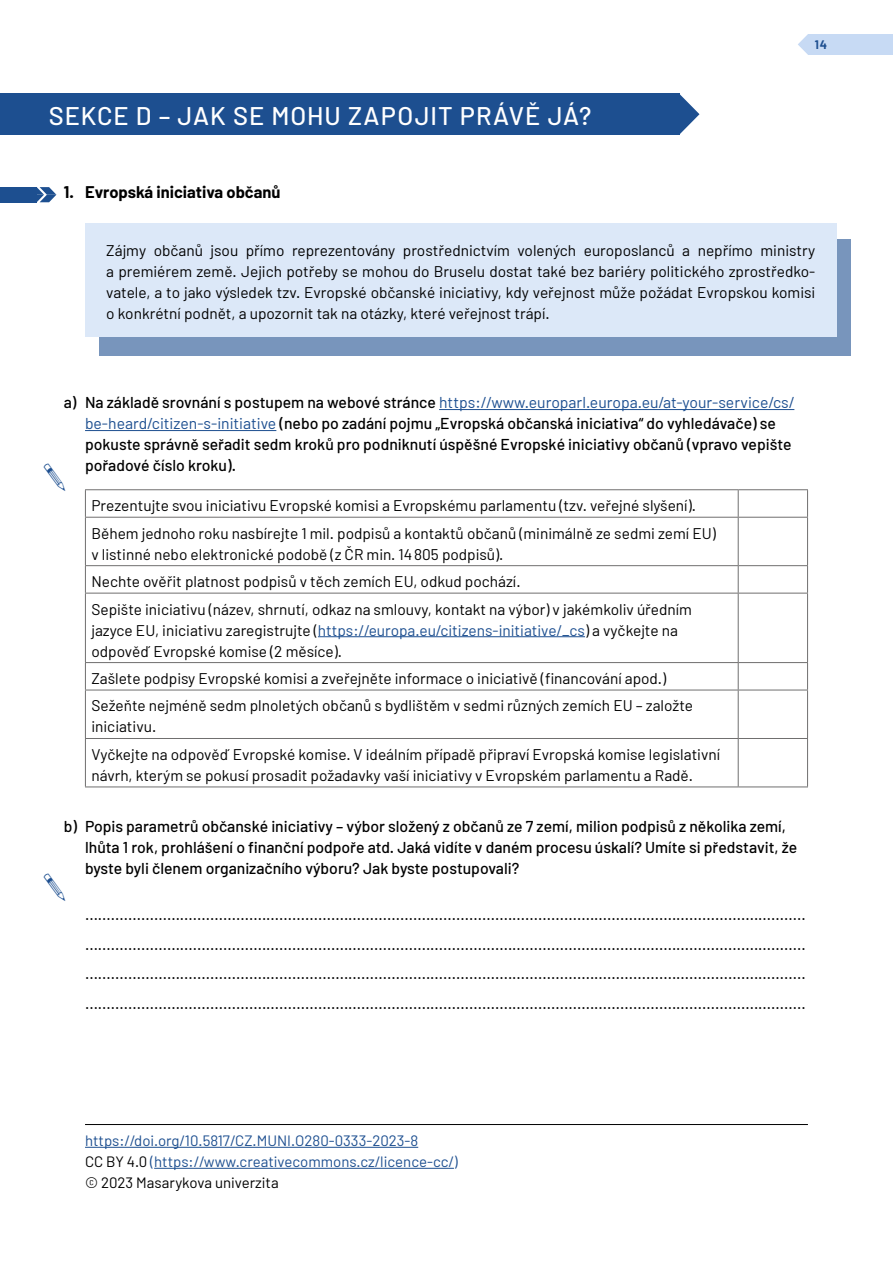
<style>
.page{position:relative;width:893px;height:1263px;background:#fff}
.page>*{position:absolute;margin:0;border:0;box-sizing:border-box;transform-origin:0 0}
.t1{font:500 25.5px "Barlow";letter-spacing:.035em;color:#fff}
.t2{font:700 16.5px "Barlow";color:#000}
.t3{font:15.75px/29.5px "Barlow";color:#000;text-align:justify}
.t4{font:500 15.75px/21px "Barlow";color:#000}
.t5{font:15.45px/27.5px "Barlow";color:#000}
.t6{font:15px/21px "Barlow";color:#1d4f90}
.t7{font:700 12.15px "Barlow";color:#1d4f90}
.s1{font-weight:400;color:#1d4f90}
.s2{color:#1d4f90}
.s3{color:#000}
</style>
<div class="page">
<div style="left:808px;top:34px;width:85px;height:21px;background:#c7daf4"></div>
<svg style="left:798px;top:34px;width:10px;height:21px"></svg>
<hr style="left:439px;top:409px;width:355px;height:1px;background:#1d4f90">
<hr style="left:85px;top:430px;width:191px;height:1px;background:#1d4f90">
<div style="left:99px;top:239px;width:751px;height:117px;background:#7895bc"></div>
<div style="left:85px;top:223px;width:752px;height:114px;background:#dce8f8"></div>
<hr style="left:85px;top:489px;width:653px;height:1px;background:#706f6f">
<svg style="left:85px;top:490px;width:1px;height:27px"></svg>
<hr style="left:738px;top:489px;width:70px;height:1px;background:#706f6f">
<svg style="left:738px;top:490px;width:1px;height:27px"></svg>
<svg style="left:807px;top:490px;width:1px;height:27px"></svg>
<hr style="left:85px;top:517px;width:653px;height:1px;background:#706f6f">
<hr style="left:85px;top:518px;width:1px;height:47px;background:#706f6f">
<hr style="left:738px;top:517px;width:70px;height:1px;background:#706f6f">
<hr style="left:738px;top:518px;width:1px;height:47px;background:#706f6f">
<hr style="left:807px;top:518px;width:1px;height:47px;background:#706f6f">
<hr style="left:85px;top:565px;width:653px;height:1px;background:#706f6f">
<svg style="left:85px;top:566px;width:1px;height:27px"></svg>
<hr style="left:738px;top:565px;width:70px;height:1px;background:#706f6f">
<svg style="left:738px;top:566px;width:1px;height:27px"></svg>
<svg style="left:807px;top:566px;width:1px;height:27px"></svg>
<hr style="left:85px;top:593px;width:653px;height:1px;background:#706f6f">
<hr style="left:85px;top:593px;width:1px;height:69px;background:#706f6f">
<hr style="left:738px;top:593px;width:70px;height:1px;background:#706f6f">
<hr style="left:738px;top:593px;width:1px;height:69px;background:#706f6f">
<hr style="left:807px;top:593px;width:1px;height:69px;background:#706f6f">
<hr style="left:85px;top:662px;width:653px;height:1px;background:#706f6f">
<svg style="left:85px;top:663px;width:1px;height:27px"></svg>
<hr style="left:738px;top:662px;width:70px;height:1px;background:#706f6f">
<svg style="left:738px;top:663px;width:1px;height:27px"></svg>
<svg style="left:807px;top:663px;width:1px;height:27px"></svg>
<hr style="left:85px;top:690px;width:653px;height:1px;background:#706f6f">
<hr style="left:85px;top:690px;width:1px;height:48px;background:#706f6f">
<hr style="left:738px;top:690px;width:70px;height:1px;background:#706f6f">
<hr style="left:738px;top:690px;width:1px;height:48px;background:#706f6f">
<hr style="left:807px;top:690px;width:1px;height:48px;background:#706f6f">
<hr style="left:85px;top:738px;width:653px;height:1px;background:#706f6f">
<hr style="left:85px;top:739px;width:1px;height:47px;background:#706f6f">
<hr style="left:738px;top:738px;width:70px;height:1px;background:#706f6f">
<hr style="left:738px;top:739px;width:1px;height:47px;background:#706f6f">
<hr style="left:807px;top:739px;width:1px;height:47px;background:#706f6f">
<hr style="left:85px;top:786px;width:653px;height:1px;background:#706f6f">
<hr style="left:738px;top:786px;width:70px;height:1px;background:#706f6f">
<hr style="left:318px;top:636px;width:267px;height:1px;background:#1d4f90">
<div style="left:0;top:94px;width:679px;height:41px;background:#1d4f90"></div>
<svg style="left:679px;top:94px;width:20px;height:41px"></svg>
<div style="left:0;top:187px;width:37px;height:15px;background:#1d4f90"></div>
<svg style="left:37px;top:187px;width:19px;height:15px"></svg>
<hr style="left:85px;top:1124px;width:723px;height:1px;background:#000">
<hr style="left:85px;top:1147px;width:333px;height:1px;background:#1d4f90">
<hr style="left:154px;top:1168px;width:300px;height:1px;background:#1d4f90">
<h1 class="t1" style="left:49px;top:100px;width:544px">SEKCE D – JAK SE MOHU ZAPOJIT PRÁVĚ JÁ?</h1>
<p class="t2" style="left:64px;top:182px;width:218px">1. Evropská iniciativa občanů</p>
<p class="t7" style="left:815px;top:37px;width:14px">14</p>
<p class="t5" style="left:106px;top:240px;width:711px;line-height:21px;text-align:justify">Zájmy občanů jsou přímo reprezentovány prostřednictvím volených europoslanců a nepřímo ministry a premiérem země. Jejich potřeby se mohou do Bruselu dostat také bez bariéry politického zprostředko&shy;vatele, a to jako výsledek tzv. Evropské občanské iniciativy, kdy veřejnost může požádat Evropskou komisi o konkrétní podnět, a upozornit tak na otázky, které veřejnost trápí.</p>
<p class="t4" style="left:85px;top:392px;width:711px;text-indent:-21px">a) Na základě srovnání s postupem na webové stránce <span class="s1">https://www.europarl.europa.eu/at-your-service/cs/ be-heard/citizen-s-initiative</span> (nebo po zadání pojmu „Evropská občanská iniciativa“ do vyhledávače) se pokuste správně seřadit sedm kroků pro podniknutí úspěšné Evropské iniciativy občanů (vpravo vepište pořadové číslo kroku).</p>
<p class="t5" style="left:91px;top:491px;width:626px">Prezentujte svou iniciativu Evropské komisi a Evropskému parlamentu (tzv. veřejné slyšení).<br>Během jednoho roku nasbírejte 1 mil. podpisů a kontaktů občanů (minimálně ze sedmi zemí EU)</p>
<p class="t5" style="left:91px;top:540px;width:602px">v listinné nebo elektronické podobě (z ČR min. 14805 podpisů).<br>Nechte ověřit platnost podpisů v těch zemích EU, odkud pochází.<br>Sepište iniciativu (název, shrnutí, odkaz na smlouvy, kontakt na výbor) v jakémkoliv úředním</p>
<p class="t5" style="left:91px;top:619px;width:588px;line-height:21px">jazyce EU, iniciativu zaregistrujte (<span class="s2">https://europa.eu/citizens-initiative/_cs</span>) a vyčkejte na odpověď Evropské komise (2 měsíce).</p>
<p class="t5" style="left:91px;top:664px;width:603px">Zašlete podpisy Evropské komisi a zveřejněte informace o iniciativě (financování apod.)<br>Sežeňte nejméně sedm plnoletých občanů s bydlištěm v sedmi různých zemích EU – založte</p>
<p class="t5" style="left:91px;top:713px;width:630px">iniciativu.<br>Vyčkejte na odpověď Evropské komise. V ideálním případě připraví Evropská komise legislativní</p>
<p class="t5" style="left:91px;top:761px;width:603px">návrh, kterým se pokusí prosadit požadavky vaší iniciativy v Evropském parlamentu a Radě.</p>
<p class="t4" style="left:85px;top:815px;width:714px;text-indent:-21px">b) Popis parametrů občanské iniciativy – výbor složený z občanů ze 7 zemí, milion podpisů z několika zemí, lhůta 1 rok, prohlášení o finanční podpoře atd. Jaká vidíte v daném procesu úskalí? Umíte si představit, že byste byli členem organizačního výboru? Jak byste postupovali?</p>
<p class="t3" style="left:85px;top:899px;width:722px">....................................................................................................................................................................... ....................................................................................................................................................................... ....................................................................................................................................................................... .......................................................................................................................................................................</p>
<p class="t6" style="left:85px;top:1130px;width:374px">https://doi.org/10.5817/CZ.MUNI.O280-0333-2023-8<br><span class="s3">CC BY 4.0</span> (https://www.creativecommons.cz/licence-cc/) <span class="s3">© 2023 Masarykova univerzita</span></p>
</div>
